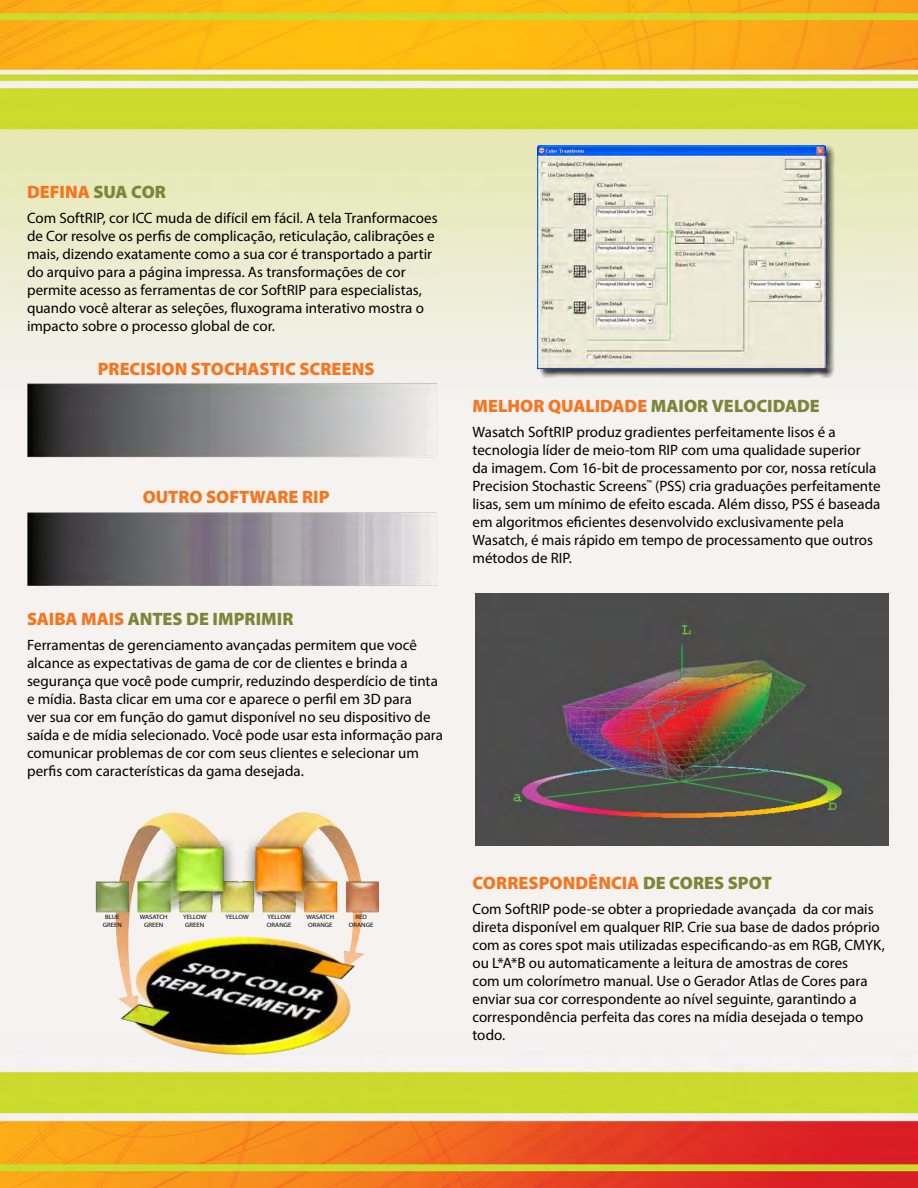
<style>
.page{position:relative;width:918px;height:1188px;background:#fff}
.page>*{position:absolute;margin:0;border:0;box-sizing:border-box;transform-origin:0 0}
.t1{font:900 18px "Myriad Pro";color:#f47621}
.t2{font:900 18px "Myriad Pro";color:#798737}
.t3{font:15px/18px "Myriad Pro";color:#000}
.t4{font:6.3px/7.5px "Myriad Pro";color:#000;text-align:center;scale:1.07 1}
.s1{color:#798737}
.s2{color:#f47621}
</style>
<div class="page">
<img style="left:0;top:0;width:918px;height:1188px">
<img style="left:475px;top:593px;width:413px;height:252px">
<img style="left:95px;top:1013px;width:284px;height:52px">
<img style="left:94px;top:802px;width:285px;height:211px">
<img style="left:27px;top:366px;width:418px;height:219px">
<div style="left:538px;top:146px;width:297px;height:232px;background:#000;opacity:.75"></div>
<img style="left:538px;top:146px;width:288px;height:223px">
<p class="t1" style="left:27px;top:181px;width:141px">DEFINA <span class="s1">SUA COR</span></p>
<p class="t3" style="left:27px;top:208px;width:412px">Com SoftRIP, cor ICC muda de difícil em fácil. A tela Tranformacoes de Cor resolve os perfis de complicação, reticulação, calibrações e mais, dizendo exatamente como a sua cor é transportado a partir do arquivo para a página impressa. As transformações de cor permite acesso as ferramentas de cor SoftRIP para especialistas, quando você alterar as seleções, fluxograma interativo mostra o impacto sobre o processo global de cor.</p>
<p class="t1" style="left:98px;top:359px;width:278px">PRECISION STOCHASTIC SCREENS</p>
<p class="t1" style="left:143px;top:487px;width:188px">OUTRO SOFTWARE RIP</p>
<p class="t2" style="left:27px;top:609px;width:268px"><span class="s2">SAIBA MAIS</span> ANTES DE IMPRIMIR</p>
<p class="t3" style="left:27px;top:636px;width:418px">Ferramentas de gerenciamento avançadas permitem que você alcance as expectativas de gama de cor de clientes e brinda a segurança que você pode cumprir, reduzindo desperdício de tinta e mídia. Basta clicar em uma cor e aparece o perfil em 3D para<br>ver sua cor em função do gamut disponível no seu dispositivo de saída e de mídia selecionado. Você pode usar esta informação para comunicar problemas de cor com seus clientes e selecionar um perfis com características da gama desejada.</p>
<p class="t1" style="left:472px;top:396px;width:349px">MELHOR QUALIDADE <span class="s1">MAIOR VELOCIDADE</span></p>
<p class="t3" style="left:472px;top:423px;width:410px">Wasatch SoftRIP produz gradientes perfeitamente lisos é a tecnologia líder de meio-tom RIP com uma qualidade superior<br>da imagem. Com 16-bit de processamento por cor, nossa retícula Precision Stochastic Screens<sup>™</sup> (PSS) cria graduações perfeitamente lisas, sem um mínimo de efeito escada. Além disso, PSS é baseada em algoritmos eficientes desenvolvido exclusivamente pela Wasatch, é mais rápido em tempo de processamento que outros métodos de RIP.</p>
<p class="t4" style="left:103px;top:913px;width:19px">BLUE<br>GREEN</p>
<p class="t4" style="left:140px;top:913px;width:28px">WASATCH<br>GREEN</p>
<p class="t4" style="left:183px;top:913px;width:23px">YELLOW<br>GREEN</p>
<p class="t4" style="left:225px;top:913px;width:23px">YELLOW</p>
<p class="t4" style="left:267px;top:913px;width:24px;text-align:left">YELLOW<br>ORANGE</p>
<p class="t4" style="left:306px;top:913px;width:28px;text-align:left">WASATCH<br>ORANGE</p>
<p class="t4" style="left:349px;top:913px;width:24px">RED<br>ORANGE</p>
<p class="t1" style="left:472px;top:872px;width:301px">CORRESPONDÊNCIA <span class="s1">DE CORES SPOT</span></p>
<p class="t3" style="left:472px;top:899px;width:414px">Com SoftRIP pode-se obter a propriedade avançada da cor mais direta disponível em qualquer RIP. Crie sua base de dados próprio com as cores spot mais utilizadas especificando-as em RGB, CMYK, ou L*A*B ou automaticamente a leitura de amostras de cores<br>com um colorímetro manual. Use o Gerador Atlas de Cores para enviar sua cor correspondente ao nível seguinte, garantindo a correspondência perfeita das cores na mídia desejada o tempo todo.</p>
</div>
